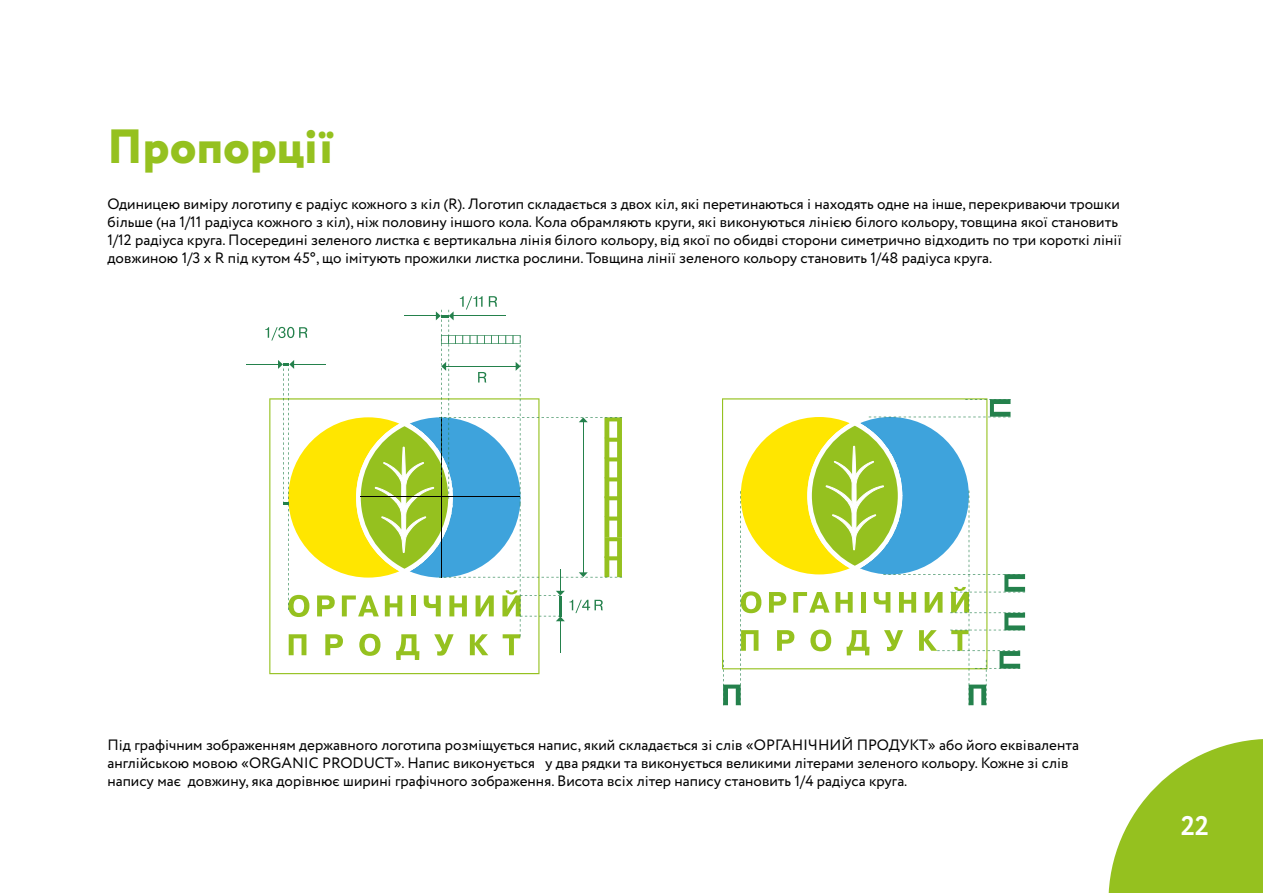
<style>
.page{position:relative;width:1263px;height:893px;background:#fff}
.page>*{position:absolute;margin:0;border:0;box-sizing:border-box;transform-origin:0 0}
.t1{font:800 48px "Circe";color:#95c11f}
.t2{font:700 27px "Circe";color:#fff}
.t3{font:15px/18px "Circe";color:#000}
</style>
<div class="page">
<svg style="left:1108px;top:739px;width:155px;height:154px"></svg>
<svg style="left:723px;top:399px;width:302px;height:306px"></svg>
<svg style="left:269px;top:660px;width:270px;height:14px"></svg>
<hr style="left:247px;top:364px;width:32px;height:1px;background:#24814c">
<svg style="left:265px;top:296px;width:357px;height:364px"></svg>
<h1 class="t1" style="left:107px;top:114px;width:229px">Пропорції</h1>
<p class="t3" style="left:108px;top:195px;width:1016px">Одиницею виміру логотипу є радіус кожного з кіл (R). Логотип складається з двох кіл, які перетинаються і находять одне на інше, перекриваючи трошки більше (на 1/11 радіуса кожного з кіл), ніж половину іншого кола. Кола обрамляють круги, які виконуються лінією білого кольору, товщина якої становить 1/12 радіуса круга. Посередині зеленого листка є вертикальна лінія білого кольору, від якої по обидві сторони симетрично відходить по три короткі лінії довжиною 1/3 х R під кутом 45°, що імітують прожилки листка рослини. Товщина лінії зеленого кольору становить 1/48 радіуса круга.</p>
<p class="t3" style="left:108px;top:736px;width:973px">Під графічним зображенням державного логотипа розміщується напис, який складається зі слів «ОРГАНІЧНИЙ ПРОДУКТ» або його еквівалента англійською мовою «ORGANIC PRODUCT». Напис виконується у два рядки та виконується великими літерами зеленого кольору. Кожне зі слів напису має довжину, яка дорівнює ширині графічного зображення. Висота всіх літер напису становить 1/4 радіуса круга.</p>
<h2 class="t2" style="left:1181px;top:807px;width:30px">22</h2>
</div>
